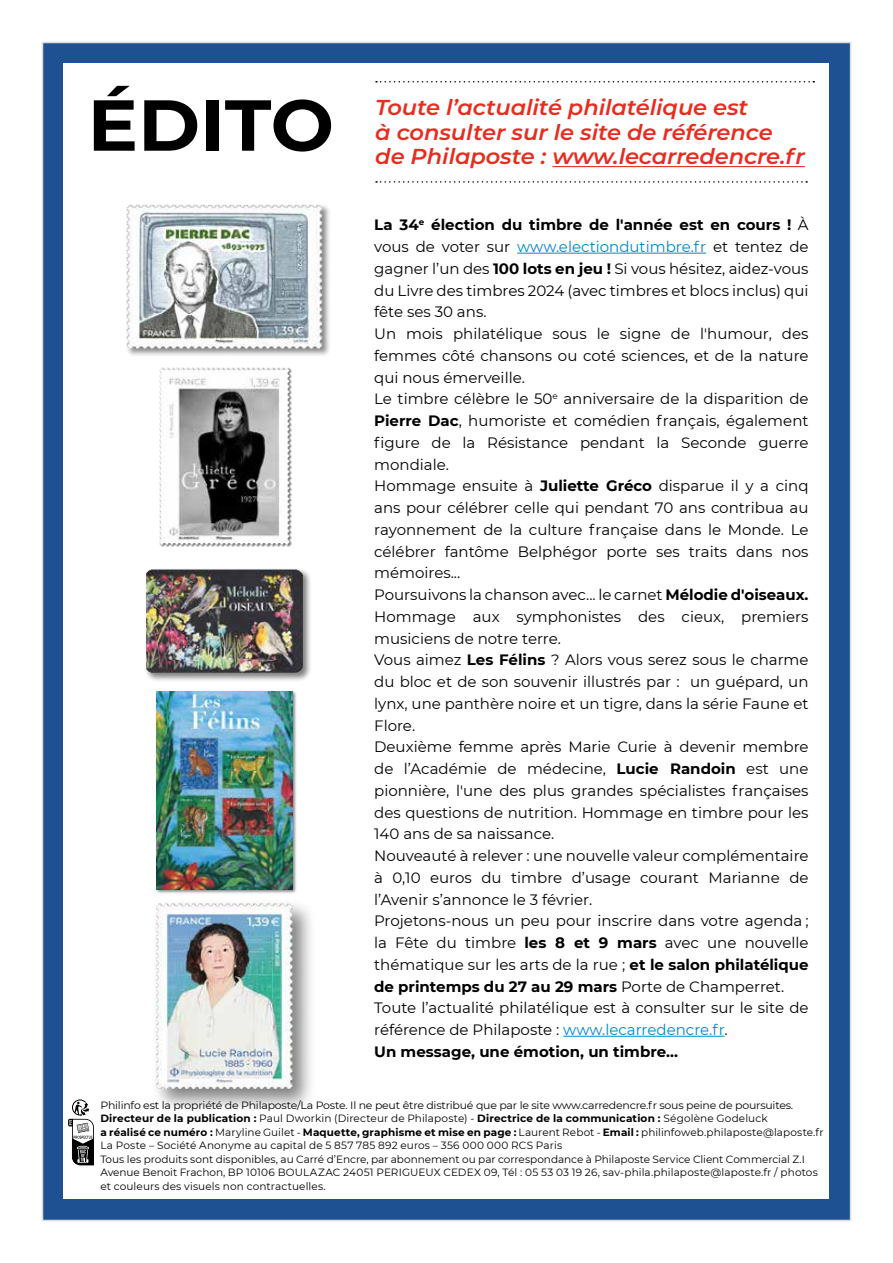
<style>
.page{position:relative;width:893px;height:1263px;background:#fff}
.page>*{position:absolute;margin:0;border:0;box-sizing:border-box;transform-origin:0 0}
.t1{font:700 72px "Montserrat";color:#000;scale:1.04 1}
.t2{font:italic 600 21.6px/24.5px "Montserrat";letter-spacing:-.005em;color:#e62d20;scale:1.04 1}
.t3{font:15px/21.8px "Montserrat";color:#000}
.t4{font:10.5px/13.5px "Montserrat";color:#000;scale:1.04 1}
.s1{font-weight:700}
.s2{color:#0089cd}
</style>
<div class="page">
<div style="left:42px;top:42px;width:809px;height:1179px;background:#1e5192;border:2px solid #dadada"></div>
<div style="left:64px;top:64px;width:765px;height:1135px;background:#fff"></div>
<svg style="left:376px;top:81px;width:438px;height:2px"></svg>
<svg style="left:376px;top:181px;width:431px;height:2px"></svg>
<hr style="left:552px;top:166px;width:253px;height:1px;background:#e62d20">
<svg style="left:68px;top:1099px;width:26px;height:66px"></svg>
<hr style="left:517px;top:253px;width:189px;height:1px;background:#0089cd">
<hr style="left:563px;top:1036px;width:162px;height:1px;background:#0089cd">
<div style="left:124px;top:203px;width:207px;height:155px;background:#000;opacity:.5"></div>
<img style="left:263px;top:205px;width:54px;height:2px">
<div style="left:159px;top:367px;width:133px;height:180px;background:#000;opacity:.5"></div>
<img style="left:198px;top:368px;width:68px;height:2px">
<div style="left:144px;top:567px;width:168px;height:115px;background:#000;opacity:.5"></div>
<img style="left:146px;top:569px;width:157px;height:104px">
<div style="left:156px;top:690px;width:142px;height:205px;background:#000;opacity:.5"></div>
<img style="left:157px;top:691px;width:135px;height:198px">
<div style="left:151px;top:899px;width:165px;height:214px;background:#000;opacity:.5"></div>
<img style="left:156px;top:903px;width:97px;height:140px">
<h1 class="t1" style="left:88px;top:73px;width:238px">ÉDITO</h1>
<h2 class="t2" style="left:375px;top:95px;width:415px">Toute l’actualité philatélique est<br>à consulter sur le site de référence de Philaposte : www.lecarredencre.fr</h2>
<p class="t3" style="left:374px;top:214px;width:436px"><span class="s1">La 34</span><sup>e</sup> <span class="s1">élection du timbre de l'année est en cours !</span> À vous de voter sur <span class="s2">www.electiondutimbre.fr</span> et tentez de gagner l’un des <span class="s1">100 lots en jeu !</span> Si vous hésitez, aidez-vous du Livre des timbres 2024 (avec timbres et blocs inclus) qui fête ses 30 ans.<br>Un mois philatélique sous le signe de l'humour, des femmes côté chansons ou coté sciences, et de la nature qui nous émerveille.<br>Le timbre célèbre le 50<sup>e</sup> anniversaire de la disparition de <span class="s1">Pierre Dac</span>, humoriste et comédien français, également figure de la Résistance pendant la Seconde guerre mondiale.<br>Hommage ensuite à <span class="s1">Juliette Gréco</span> disparue il y a cinq ans pour célébrer celle qui pendant 70 ans contribua au rayonnement de la culture française dans le Monde. Le célébrer fantôme Belphégor porte ses traits dans nos mémoires...<br>Poursuivons la chanson avec... le carnet <span class="s1">Mélodie d'oiseaux.<br></span>Hommage aux symphonistes des cieux, premiers musiciens de notre terre.<br>Vous aimez <span class="s1">Les Félins</span> ? Alors vous serez sous le charme du bloc et de son souvenir illustrés par : un guépard, un lynx, une panthère noire et un tigre, dans la série Faune et Flore.<br>Deuxième femme après Marie Curie à devenir membre de l’Académie de médecine, <span class="s1">Lucie Randoin</span> est une pionnière, l'une des plus grandes spécialistes françaises des questions de nutrition. Hommage en timbre pour les 140 ans de sa naissance.<br>Nouveauté à relever : une nouvelle valeur complémentaire à 0,10 euros du timbre d’usage courant Marianne de l’Avenir s’annonce le 3 février.<br>Projetons-nous un peu pour inscrire dans votre agenda ; la Fête du timbre <span class="s1">les 8 et 9 mars</span> avec une nouvelle thématique sur les arts de la rue ; <span class="s1">et le salon philatélique de printemps du 27 au 29 mars</span> Porte de Champerret.<br>Toute l’actualité philatélique est à consulter sur le site de référence de Philaposte : <span class="s2">www.lecarredencre.fr</span>.<br><span class="s1">Un message, une émotion, un timbre…</span></p>
<p class="t4" style="left:100px;top:1098px;width:697px">Philinfo est la propriété de Philaposte/La Poste. Il ne peut être distribué que par le site www.carredencre.fr sous peine de poursuites.<br><span class="s1">Directeur de la publication :</span> Paul Dworkin (Directeur de Philaposte) - <span class="s1">Directrice de la communication :</span> Ségolène Godeluck<br><span class="s1">a réalisé ce numéro :</span> Maryline Guilet - <span class="s1">Maquette, graphisme et mise en page :</span> Laurent Rebot - <span class="s1">Email :</span> philinfoweb.philaposte@laposte.fr La Poste – Société Anonyme au capital de 5 857 785 892 euros – 356 000 000 RCS Paris<br>Tous les produits sont disponibles, au Carré d’Encre, par abonnement ou par correspondance à Philaposte Service Client Commercial Z.I Avenue Benoit Frachon, BP 10106 BOULAZAC 24051 PERIGUEUX CEDEX 09, Tél : 05 53 03 19 26, sav-phila.philaposte@laposte.fr / photos et couleurs des visuels non contractuelles.</p>
</div>
